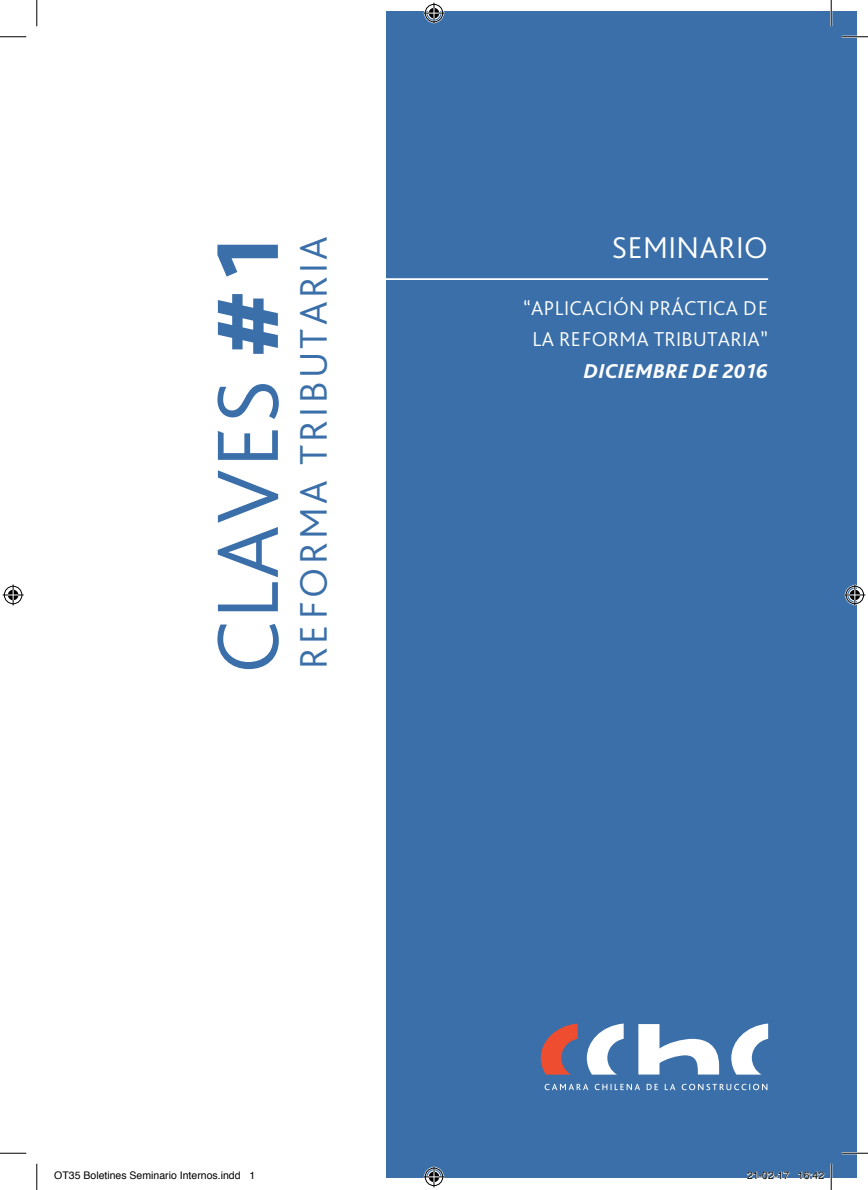
<style>
.page{position:relative;width:868px;height:1190px;background:#fff}
.page>*{position:absolute;margin:0;border:0;box-sizing:border-box;transform-origin:0 0}
.t1{font:300 91px "Bliss Pro";letter-spacing:.015em;color:#3a6fa9}
.t2{font:300 40.25px "Bliss Pro";letter-spacing:.085em;color:#3a6fa9}
.t3{font:300 31.5px "Bliss Pro";letter-spacing:.015em;color:#fff}
.t4{font:300 21px/31.5px "Bliss Pro";letter-spacing:.015em;color:#fff;text-align:center}
.t5{font:italic 800 21px "Bliss Pro";letter-spacing:.015em;color:#fff}
.t6{font:10.5px "Helvetica";color:#000}
.s1{font-weight:800}
</style>
<div class="page">
<div style="left:386px;top:12px;width:469px;height:1166px;background:#3a6fa9"></div>
<hr style="left:379px;top:278px;width:388px;height:2px;background:#fff">
<svg style="left:638px;top:1024px;width:80px;height:50px"></svg>
<svg style="left:731px;top:1023px;width:36px;height:51px"></svg>
<svg style="left:586px;top:1023px;width:37px;height:51px"></svg>
<svg style="left:540px;top:1023px;width:37px;height:51px"></svg>
<svg style="left:544px;top:1083px;width:223px;height:7px"></svg>
<hr style="left:841px;top:36px;width:26px;height:2px;background:#fff">
<hr style="left:841px;top:1152px;width:26px;height:2px;background:#fff">
<hr style="left:829px;top:0;width:3px;height:26px;background:#fff">
<hr style="left:829px;top:1163px;width:3px;height:27px;background:#fff">
<svg style="left:0;top:36px;width:26px;height:1px"></svg>
<svg style="left:841px;top:36px;width:26px;height:1px"></svg>
<svg style="left:0;top:1153px;width:26px;height:1px"></svg>
<svg style="left:841px;top:1153px;width:26px;height:1px"></svg>
<svg style="left:36px;top:0;width:1px;height:26px"></svg>
<svg style="left:36px;top:1163px;width:1px;height:27px"></svg>
<svg style="left:830px;top:0;width:1px;height:26px"></svg>
<svg style="left:830px;top:1163px;width:1px;height:27px"></svg>
<svg style="left:423px;top:3px;width:21px;height:21px"></svg>
<svg style="left:423px;top:1166px;width:21px;height:21px"></svg>
<svg style="left:3px;top:584px;width:21px;height:21px"></svg>
<svg style="left:844px;top:584px;width:21px;height:21px"></svg>
<svg style="left:747px;top:1171px;width:42px;height:7px"></svg>
<svg style="left:798px;top:1171px;width:26px;height:7px"></svg>
<p class="t1" style="left:191px;top:674px;width:439px;rotate:-90deg">CLAVES <span class="s1">#1</span></p>
<p class="t2" style="left:288px;top:668px;width:434px;rotate:-90deg">REFORMA TRIBUTARIA</p>
<p class="t3" style="left:611px;top:228px;width:157px">SEMINARIO</p>
<p class="t4" style="left:523px;top:292px;width:246px">“APLICACIÓN PRÁCTICA DE<br>LA REFORMA TRIBUTARIA”</p>
<p class="t5" style="left:583px;top:358px;width:185px">DICIEMBRE DE 2016</p>
<p class="t6" style="left:54px;top:1168px;width:202px">OT35 Boletines Seminario Internos.indd 1</p>
<p class="t6" style="left:746px;top:1168px;width:79px">21-02-17 16:42</p>
</div>
